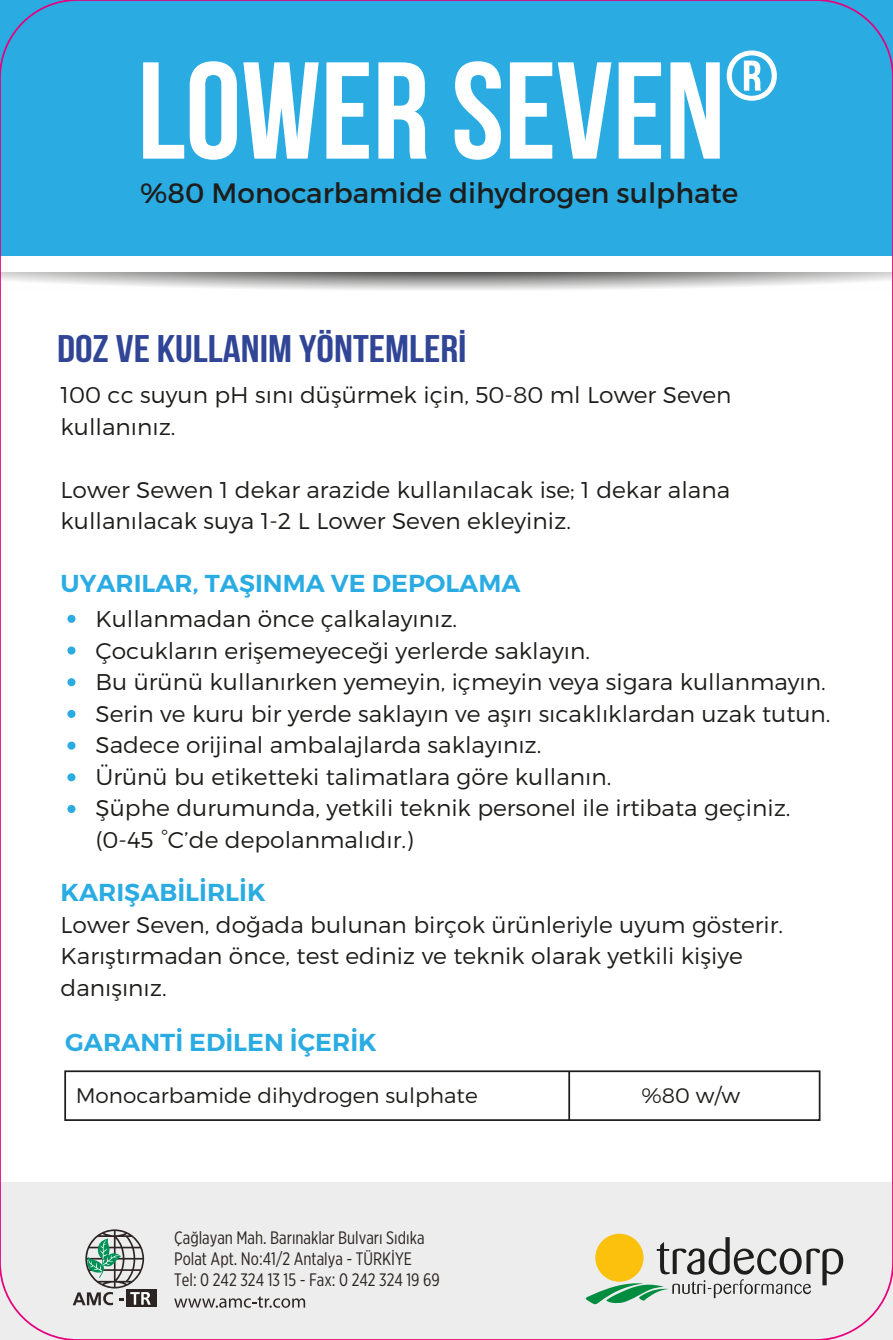
<style>
.page{position:relative;width:893px;height:1340px;background:#fff}
.page>*{position:absolute;margin:0;border:0;box-sizing:border-box;transform-origin:0 0}
.t1{font:137.55px "Bebas Neue";color:#fff}
.t2{font:38.5px "Bebas Neue";color:#314597;scale:1.15 1}
.t3{font:28px "Montserrat";color:#1d1d1b}
.t4{font:600 24.5px "Montserrat";color:#2aace3}
.t5{font:300 22.75px/31.5px "Montserrat";color:#1d1d1b}
.t6{font:300 21px "Montserrat";color:#1d1d1b}
.t7{font:17.85px/21px "Gotham X Narrow";color:#2c2524}
</style>
<div class="page">
<div style="left:0;top:1182px;width:893px;height:157px;background:#ededed"></div>
<div style="left:126px;top:1289px;width:31px;height:17px;background:#2c2524"></div>
<svg style="left:73px;top:1229px;width:78px;height:78px"></svg>
<svg style="left:174px;top:1296px;width:106px;height:11px"></svg>
<svg style="left:281px;top:1298px;width:9px;height:9px"></svg>
<svg style="left:283px;top:1299px;width:6px;height:7px"></svg>
<svg style="left:292px;top:1298px;width:13px;height:9px"></svg>
<div style="left:0;top:0;width:893px;height:272px;background:#2aace3"></div>
<svg style="left:3px;top:272px;width:887px;height:18px"></svg>
<div style="left:0;top:256px;width:893px;height:16px;background:#fff"></div>
<svg style="left:595px;top:1233px;width:48px;height:48px"></svg>
<svg style="left:585px;top:1237px;width:258px;height:67px"></svg>
<div style="left:67px;top:615px;width:8px;height:8px;background:#2aace3;border-radius:50%"></div>
<div style="left:67px;top:646px;width:8px;height:8px;background:#2aace3;border-radius:50%"></div>
<div style="left:67px;top:678px;width:8px;height:8px;background:#2aace3;border-radius:50%"></div>
<div style="left:67px;top:710px;width:8px;height:8px;background:#2aace3;border-radius:50%"></div>
<div style="left:67px;top:741px;width:8px;height:8px;background:#2aace3;border-radius:50%"></div>
<div style="left:67px;top:773px;width:8px;height:8px;background:#2aace3;border-radius:50%"></div>
<div style="left:67px;top:805px;width:8px;height:8px;background:#2aace3;border-radius:50%"></div>
<div style="left:64px;top:1070px;width:756px;height:50px;border:2px solid #1d1d1b"></div>
<hr style="left:568px;top:1071px;width:2px;height:49px;background:#1d1d1b">
<h1 class="t1" style="left:137px;top:36px;width:642px">LOWER SEVEN<sup>®</sup></h1>
<p class="t3" style="left:140px;top:176px;width:599px">%80 Monocarbamide dihydrogen sulphate</p>
<h2 class="t2" style="left:57px;top:327px;width:358px">DOZ VE KULLANIM YÖNTEMLERİ</h2>
<p class="t5" style="left:61px;top:379px;width:672px">100 cc suyun pH sını düşürmek için, 50-80 ml Lower Seven kullanınız.</p>
<p class="t5" style="left:61px;top:473px;width:671px">Lower Sewen 1 dekar arazide kullanılacak ise; 1 dekar alana kullanılacak suya 1-2 L Lower Seven ekleyiniz.</p>
<p class="t4" style="left:61px;top:568px;width:461px">UYARILAR, TAŞINMA VE DEPOLAMA</p>
<p class="t5" style="left:96px;top:603px;width:737px">Kullanmadan önce çalkalayınız.<br>Çocukların erişemeyeceği yerlerde saklayın.<br>Bu ürünü kullanırken yemeyin, içmeyin veya sigara kullanmayın.<br>Serin ve kuru bir yerde saklayın ve aşırı sıcaklıklardan uzak tutun.<br>Sadece orijinal ambalajlarda saklayınız.<br>Ürünü bu etiketteki talimatlara göre kullanın.<br>Şüphe durumunda, yetkili teknik personel ile irtibata geçiniz. (0-45 °C’de depolanmalıdır.)</p>
<p class="t4" style="left:61px;top:877px;width:207px">KARIŞABİLİRLİK</p>
<p class="t5" style="left:61px;top:908px;width:724px">Lower Seven, doğada bulunan birçok ürünleriyle uyum gösterir.<br>Karıştırmadan önce, test ediniz ve teknik olarak yetkili kişiye danışınız.</p>
<p class="t4" style="left:65px;top:1027px;width:313px">GARANTİ EDİLEN İÇERİK</p>
<p class="t6" style="left:76px;top:1083px;width:403px">Monocarbamide dihydrogen sulphate</p>
<p class="t6" style="left:642px;top:1083px;width:100px">%80 w/w</p>
<p class="t7" style="left:174px;top:1226px;width:267px">Çağlayan Mah. Barınaklar Bulvarı Sıdıka<br>Polat Apt. No:41/2 Antalya - TÜRKİYE<br>Tel: 0 242 324 13 15 - Fax: 0 242 324 19 69</p>
</div>
